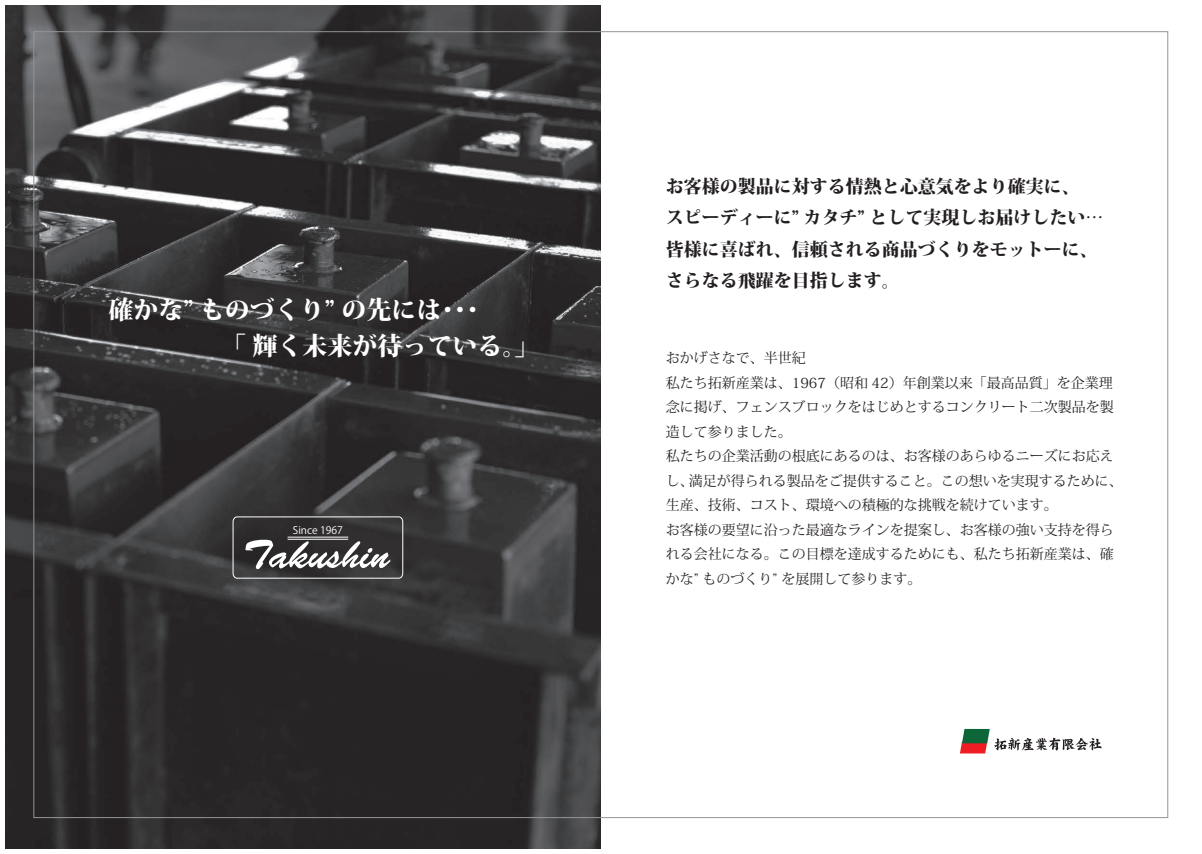
<style>
.page{position:relative;width:1202px;height:854px;background:#fff}
.page>*{position:absolute;margin:0;border:0;box-sizing:border-box;transform-origin:0 0}
.t1{font:800 25px/36px "Koz Min Pr 6 N";color:#fff}
.t2{font:800 18px/31.5px "Koz Min Pr 6 N";color:#231f20}
.t3{font:14px/24.5px "Koz Min Pr 6 N";color:#231f20}
.t4{font:10.3px "Koz Go Pro";color:#fff}
</style>
<div class="page">
<img style="left:6px;top:6px;width:595px;height:842px">
<svg style="left:960px;top:728px;width:141px;height:25px"></svg>
<svg style="left:232px;top:516px;width:171px;height:62px;background:#535253"></svg>
<hr style="left:288px;top:536px;width:60px;height:1px;background:#fff">
<hr style="left:288px;top:539px;width:60px;height:1px;background:#fff">
<h1 class="t1" style="left:108px;top:293px;width:433px">確かな” ものづくり” の先には･･･<br>　　　　　「 輝く未来が待っている。」</h1>
<p class="t4" style="left:293px;top:523px;width:51px">Since 1967</p>
<p class="t2" style="left:666px;top:171px;width:439px">お客様の製品に対する情熱と心意気をより確実に、<br>スピーディーに” カタチ” として実現しお届けしたい…皆様に喜ばれ、信頼される商品づくりをモットーに、さらなる飛躍を目指します。</p>
<p class="t3" style="left:666px;top:346px;width:458px">おかげさなで、半世紀<br>私たち拓新産業は、1967（昭和 42）年創業以来「最高品質」を企業理念に掲げ、フェンスブロックをはじめとするコンクリート二次製品を製造して参りました。<br>私たちの企業活動の根底にあるのは、お客様のあらゆるニーズにお応えし、満足が得られる製品をご提供すること。この想いを実現するために、生産、技術、コスト、環境への積極的な挑戦を続けています。<br>お客様の要望に沿った最適なラインを提案し、お客様の強い支持を得られる会社になる。この目標を達成するためにも、私たち拓新産業は、確かな” ものづくり” を展開して参ります。</p>
</div>
